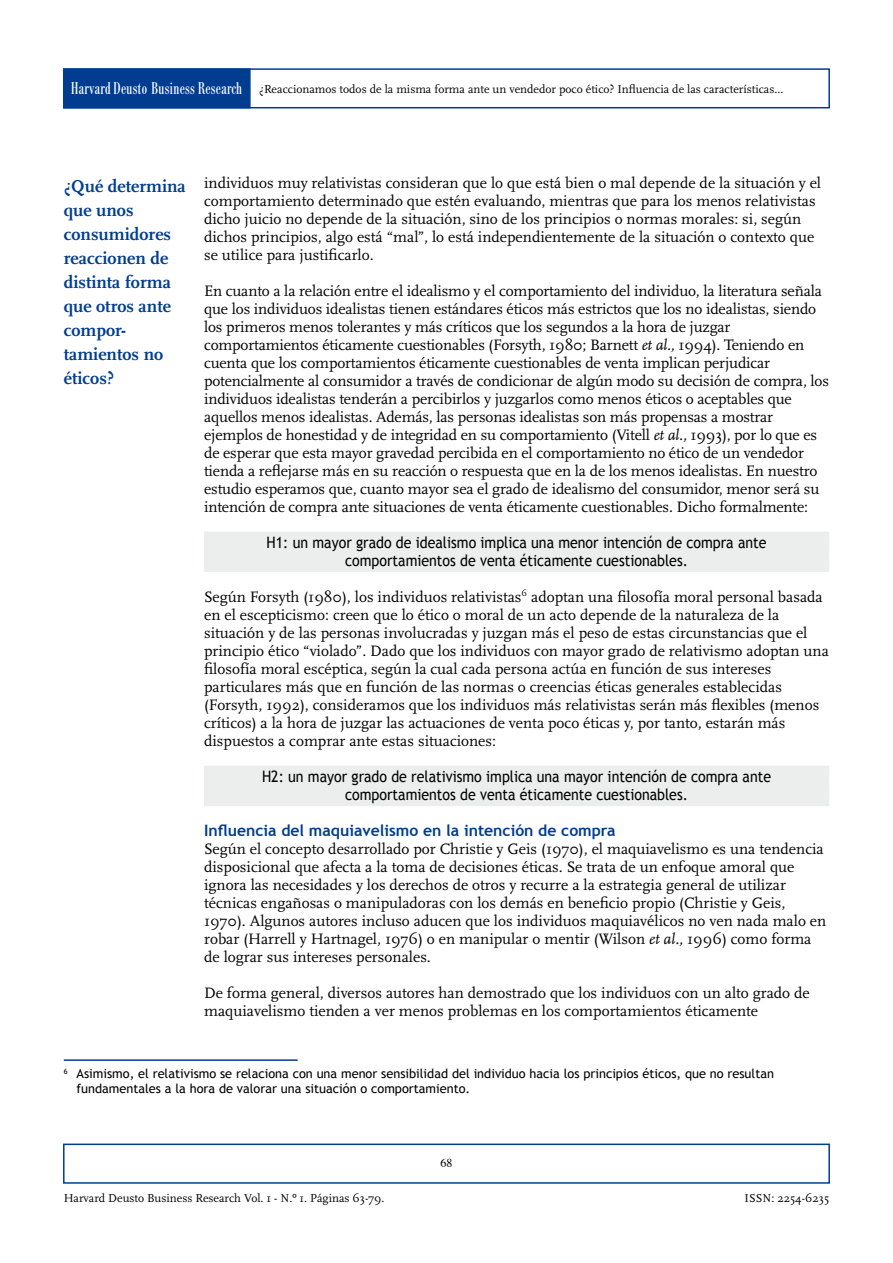
<style>
.page{position:relative;width:893px;height:1263px;background:#fff}
.page>*{position:absolute;margin:0;border:0;box-sizing:border-box;transform-origin:0 0}
.t1{font:700 18px/24px "Scala";color:#003d90}
.t2{font:condensed 16.8px "Bodoni BE";letter-spacing:.02em;color:#fff;scale:.9 1}
.t3{font:15.75px/18px "Scala";color:#000}
.t4{font:15.75px/18px "Trebuchet MS";color:#000;text-align:center;scale:.9 1}
.t5{font:700 15.75px "Trebuchet MS";color:#003d90}
.t6{font:12.75px/15px "Trebuchet MS";color:#000}
.t7{font:12px "Scala";color:#000}
.t8{font:12px "Times";color:#000}
.s1{font-style:italic}
</style>
<div class="page">
<div style="left:63px;top:68px;width:767px;height:40px;border:2px solid #003d90"></div>
<div style="left:63px;top:1143px;width:767px;height:41px;border:2px solid #003d90"></div>
<div style="left:63px;top:68px;width:188px;height:40px;background:#003d90;border:2px solid #003d90"></div>
<div style="left:204px;top:532px;width:625px;height:22px;background:#eceded"></div>
<div style="left:204px;top:550px;width:625px;height:22px;background:#eceded"></div>
<div style="left:204px;top:766px;width:625px;height:22px;background:#eceded"></div>
<div style="left:204px;top:784px;width:625px;height:22px;background:#eceded"></div>
<hr style="left:64px;top:1059px;width:234px;height:2px;background:#003d90">
<p class="t2" style="left:71px;top:79px;width:191px">Harvard Deusto Business Research</p>
<p class="t7" style="left:259px;top:82px;width:526px">¿Reaccionamos todos de la misma forma ante un vendedor poco ético? Influencia de las características...</p>
<p class="t1" style="left:64px;top:174px;width:124px">¿Qué determina que unos consumidores reaccionen de distinta forma que otros ante compor&shy;tamientos no éticos?</p>
<p class="t3" style="left:204px;top:174px;width:618px">individuos muy relativistas consideran que lo que está bien o mal depende de la situación y el comportamiento determinado que estén evaluando, mientras que para los menos relativistas dicho juicio no depende de la situación, sino de los principios o normas morales: si, según dichos principios, algo está “mal”, lo está independientemente de la situación o contexto que se utilice para justificarlo.</p>
<p class="t3" style="left:204px;top:282px;width:626px">En cuanto a la relación entre el idealismo y el comportamiento del individuo, la literatura señala que los individuos idealistas tienen estándares éticos más estrictos que los no idealistas, siendo los primeros menos tolerantes y más críticos que los segundos a la hora de juzgar comportamientos éticamente cuestionables (Forsyth, 1980; Barnett <span class="s1">et al.,</span> 1994). Teniendo en cuenta que los comportamientos éticamente cuestionables de venta implican perjudicar potencialmente al consumidor a través de condicionar de algún modo su decisión de compra, los individuos idealistas tenderán a percibirlos y juzgarlos como menos éticos o aceptables que aquellos menos idealistas. Además, las personas idealistas son más propensas a mostrar ejemplos de honestidad y de integridad en su comportamiento (Vitell <span class="s1">et al.,</span> 1993), por lo que es de esperar que esta mayor gravedad percibida en el comportamiento no ético de un vendedor tienda a reflejarse más en su reacción o respuesta que en la de los menos idealistas. En nuestro estudio esperamos que, cuanto mayor sea el grado de idealismo del consumidor, menor será su intención de compra ante situaciones de venta éticamente cuestionables. Dicho formalmente:</p>
<p class="t4" style="left:267px;top:533px;width:557px">H1: un mayor grado de idealismo implica una menor intención de compra ante comportamientos de venta éticamente cuestionables.</p>
<p class="t3" style="left:204px;top:588px;width:626px">Según Forsyth (1980), los individuos relativistas<sup>6</sup> adoptan una filosofía moral personal basada en el escepticismo: creen que lo ético o moral de un acto depende de la naturaleza de la situación y de las personas involucradas y juzgan más el peso de estas circunstancias que el principio ético “violado”. Dado que los individuos con mayor grado de relativismo adoptan una filosofía moral escéptica, según la cual cada persona actúa en función de sus intereses particulares más que en función de las normas o creencias éticas generales establecidas (Forsyth, 1992), consideramos que los individuos más relativistas serán más flexibles (menos críticos) a la hora de juzgar las actuaciones de venta poco éticas y, por tanto, estarán más dispuestos a comprar ante estas situaciones:</p>
<p class="t4" style="left:262px;top:767px;width:567px">H2: un mayor grado de relativismo implica una mayor intención de compra ante comportamientos de venta éticamente cuestionables.</p>
<p class="t5" style="left:204px;top:820px;width:413px">Influencia del maquiavelismo en la intención de compra</p>
<p class="t3" style="left:204px;top:840px;width:624px">Según el concepto desarrollado por Christie y Geis (1970), el maquiavelismo es una tendencia disposicional que afecta a la toma de decisiones éticas. Se trata de un enfoque amoral que ignora las necesidades y los derechos de otros y recurre a la estrategia general de utilizar técnicas engañosas o manipuladoras con los demás en beneficio propio (Christie y Geis, 1970). Algunos autores incluso aducen que los individuos maquiavélicos no ven nada malo en robar (Harrell y Hartnagel, 1976) o en manipular o mentir (Wilson <span class="s1">et al.,</span> 1996) como forma de lograr sus intereses personales.</p>
<p class="t3" style="left:204px;top:984px;width:607px">De forma general, diversos autores han demostrado que los individuos con un alto grado de maquiavelismo tienden a ver menos problemas en los comportamientos éticamente</p>
<p class="t6" style="left:77px;top:1066px;width:699px;text-indent:-13px"><sup>6</sup> Asimismo, el relativismo se relaciona con una menor sensibilidad del individuo hacia los principios éticos, que no resultan fundamentales a la hora de valorar una situación o comportamiento.</p>
<p class="t8" style="left:440px;top:1152px;width:13px">68</p>
<p class="t7" style="left:64px;top:1192px;width:322px">Harvard Deusto Business Research Vol. 1 - N.º 1. Páginas 63-79.</p>
<p class="t7" style="left:745px;top:1192px;width:86px">ISSN: 2254-6235</p>
</div>
